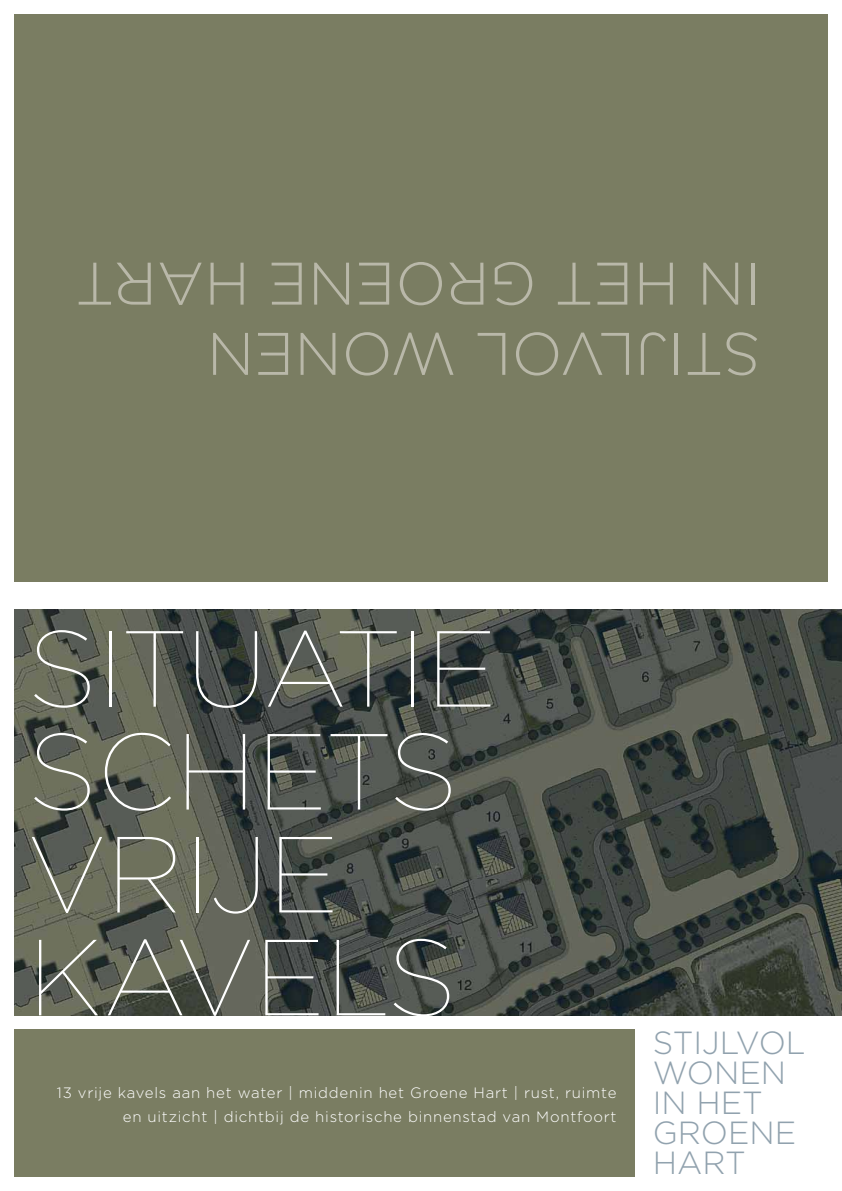
<style>
.page{position:relative;width:842px;height:1191px;background:#fff}
.page>*{position:absolute;margin:0;border:0;box-sizing:border-box;transform-origin:0 0}
.t1{font:100 107.8px/102.9px "Gotham";color:#fff}
.t2{font:300 59.9px/70.2px "Gotham";color:#b9b8a9}
.t3{font:300 32px/30px "Gotham";color:#91a2ae}
.t4{font:300 15px/24px "Gotham";letter-spacing:.05em;color:#fff;text-align:right}
</style>
<div class="page">
<img style="left:14px;top:609px;width:828px;height:406px">
<div style="left:14px;top:14px;width:814px;height:567px;background:#7a7d62"></div>
<div style="left:14px;top:1029px;width:621px;height:147px;background:#7a7d62"></div>
<h2 class="t2" style="left:761px;top:390px;width:687px;rotate:-180deg">STIJLVOL WONEN<br>IN HET GROENE HART</h2>
<h1 class="t1" style="left:28px;top:616px;width:471px">SITUATIE<br>SCHETS<br>VRIJE<br>KAVELS</h1>
<p class="t4" style="left:57px;top:1080px;width:561px">13 vrije kavels aan het water | middenin het Groene Hart | rust, ruimte en uitzicht | dichtbij de historische binnenstad van Montfoort</p>
<h3 class="t3" style="left:653px;top:1027px;width:154px">STIJLVOL<br>WONEN<br>IN HET<br>GROENE<br>HART</h3>
</div>
